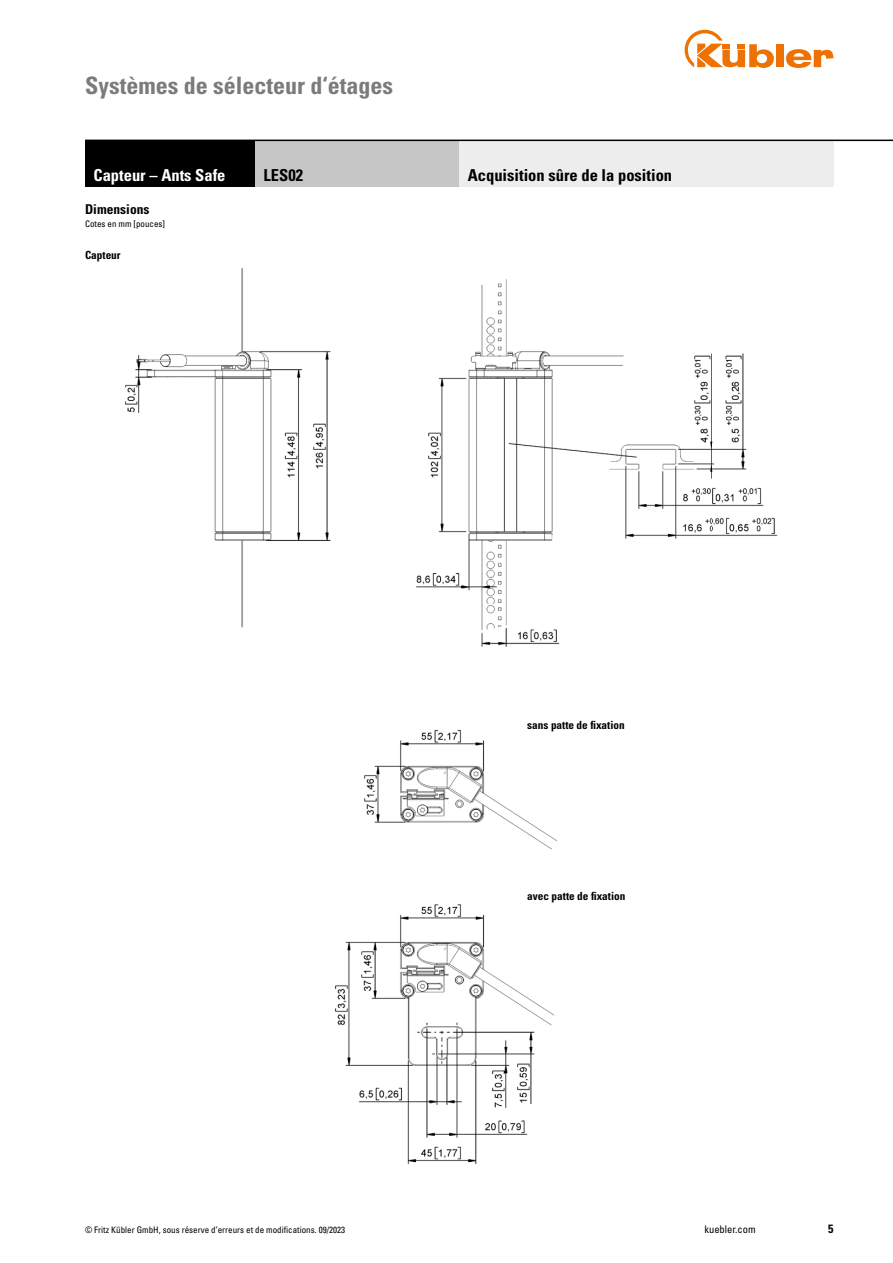
<style>
.page{position:relative;width:893px;height:1263px;background:#fff}
.page>*{position:absolute;margin:0;border:0;box-sizing:border-box;transform-origin:0 0}
.t1{font:700 condensed 24px "Univers LT Std";color:#7c7b7b}
.t2{font:700 condensed 16.5px "Univers LT Std";color:#000}
.t3{font:700 condensed 16.5px "Univers LT Std";color:#fff}
.t4{font:700 condensed 13.5px "Univers LT Std";color:#000}
.t5{font:700 condensed 12px "Univers LT Std";color:#000}
.t6{font:700 condensed 11.25px "Univers LT Std";color:#000}
.t7{font:condensed 10.5px "Univers LT Std";color:#000}
.t8{font:condensed 9px "Univers LT Std";color:#000}
</style>
<div class="page">
<div style="left:776px;top:44px;width:8px;height:23px;background:#ee7203"></div>
<svg style="left:786px;top:49px;width:47px;height:19px"></svg>
<svg style="left:685px;top:30px;width:89px;height:38px"></svg>
<img style="left:335px;top:729px;width:222px;height:436px">
<img style="left:125px;top:268px;width:653px;height:379px">
<div style="left:85px;top:140px;width:170px;height:47px;background:#000"></div>
<div style="left:255px;top:140px;width:204px;height:47px;background:#c6c6c6"></div>
<div style="left:459px;top:140px;width:374px;height:47px;background:#ededed"></div>
<hr style="left:85px;top:140px;width:808px;height:1px;background:#000">
<h1 class="t1" style="left:85px;top:71px;width:309px">Systèmes de sélecteur d‘étages</h1>
<h2 class="t3" style="left:94px;top:165px;width:133px">Capteur – Ants Safe</h2>
<h2 class="t2" style="left:264px;top:165px;width:41px">LES02</h2>
<h2 class="t2" style="left:468px;top:165px;width:206px">Acquisition sûre de la position</h2>
<h3 class="t4" style="left:85px;top:201px;width:66px">Dimensions</h3>
<p class="t8" style="left:85px;top:218px;width:81px">Cotes en mm [pouces]</p>
<p class="t6" style="left:85px;top:248px;width:37px">Capteur</p>
<p class="t6" style="left:527px;top:718px;width:99px">sans patte de fixation</p>
<p class="t6" style="left:527px;top:889px;width:100px">avec patte de fixation</p>
<p class="t8" style="left:85px;top:1224px;width:262px">© Fritz Kübler GmbH, sous réserve d’erreurs et de modifications. 09/2023</p>
<p class="t7" style="left:704px;top:1223px;width:53px">kuebler.com</p>
<h3 class="t5" style="left:828px;top:1221px;width:7px">5</h3>
</div>
